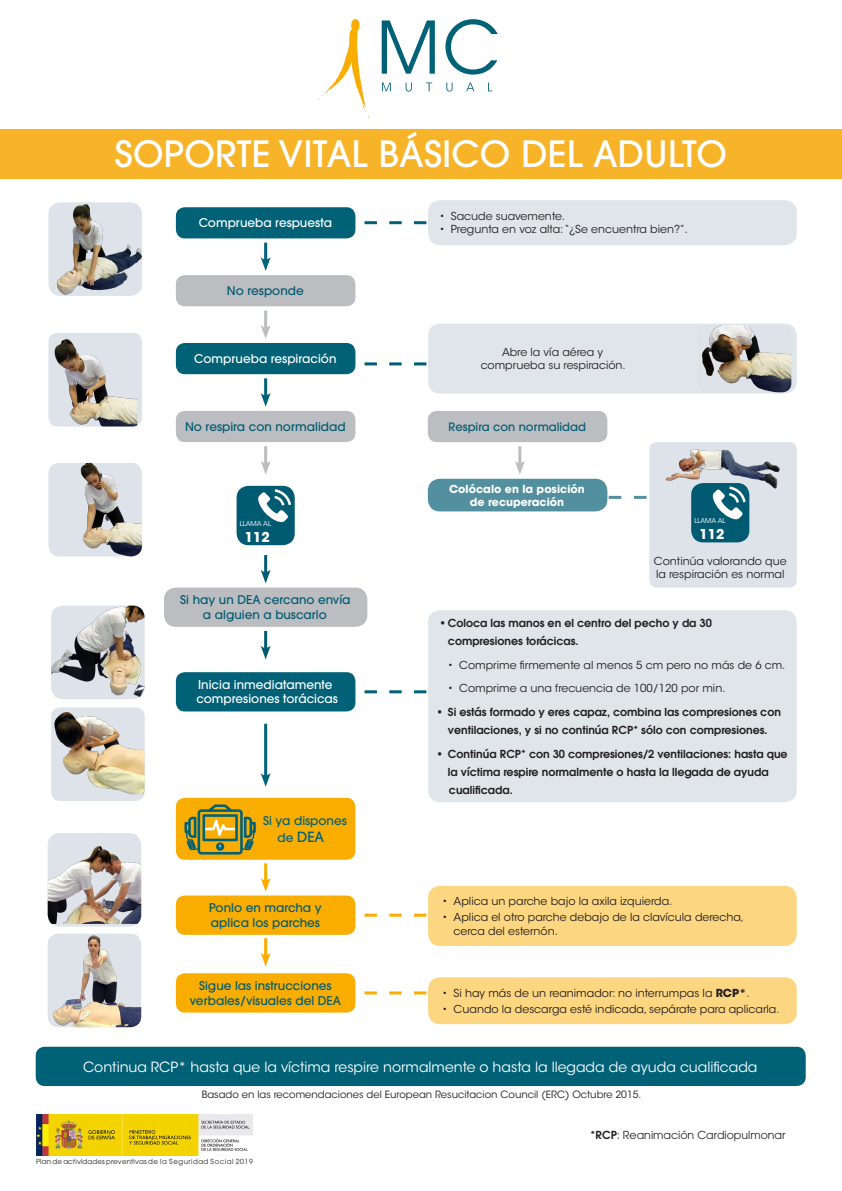
<style>
.page{position:relative;width:842px;height:1191px;background:#fff}
.page>*{position:absolute;margin:0;border:0;box-sizing:border-box;transform-origin:0 0}
.t1{font:500 36px "ITC Avant Garde Std";letter-spacing:.005em;color:#fff}
.t2{font:14px "ITC Avant Garde Std";color:#fff}
.t3{font:500 14px "ITC Avant Garde Std";color:#016176}
.t4{font:700 13.5px "ITC Avant Garde Std";color:#fff}
.t5{font:500 12px/14.4px "ITC Avant Garde Std";color:#005b72;text-align:center}
.t6{font:500 12px "ITC Avant Garde Std";color:#fff}
.t7{font:500 12px "ITC Avant Garde Std";color:#016176}
.t8{font:500 11.5px "ITC Avant Garde Std";color:#005b72}
.t9{font:11px/13.2px "ITC Avant Garde Std";color:#231f20}
.t10{font:600 11px/18px "ITC Avant Garde Std";color:#231f20}
.t11{font:700 11px "ITC Avant Garde Std";color:#fff}
.t12{font:11px "ITC Avant Garde Pro";color:#231f20}
.t13{font:10px "ITC Avant Garde Std";color:#231f20}
.t14{font:7px "ITC Avant Garde Pro";letter-spacing:.02em;color:#231f20}
.t15{font:6.8px "ITC Avant Garde Std";color:#fff}
.s1{font-size:12px}
.s2{font-weight:700}
.s3{font-family:"ITC Avant Garde Std";font-weight:600}
</style>
<div class="page">
<svg style="left:355px;top:913px;width:72px;height:3px"></svg>
<svg style="left:607px;top:496px;width:39px;height:3px"></svg>
<div style="left:428px;top:479px;width:179px;height:32px;background:#52909f;border-radius:12px"></div>
<svg style="left:355px;top:221px;width:72px;height:3px"></svg>
<svg style="left:355px;top:991px;width:72px;height:3px"></svg>
<svg style="left:355px;top:690px;width:72px;height:3px"></svg>
<svg style="left:355px;top:362px;width:72px;height:3px"></svg>
<hr style="left:264px;top:310px;width:3px;height:20px;background:#bcbdc0">
<svg style="left:261px;top:325px;width:10px;height:14px"></svg>
<hr style="left:264px;top:555px;width:3px;height:20px;background:#005b72">
<svg style="left:261px;top:569px;width:10px;height:14px"></svg>
<hr style="left:264px;top:938px;width:3px;height:20px;background:#f9ad00">
<svg style="left:261px;top:952px;width:10px;height:14px"></svg>
<hr style="left:264px;top:723px;width:3px;height:55px;background:#016176">
<svg style="left:261px;top:773px;width:10px;height:14px"></svg>
<hr style="left:264px;top:631px;width:3px;height:20px;background:#005b72">
<svg style="left:261px;top:645px;width:10px;height:14px"></svg>
<hr style="left:264px;top:446px;width:3px;height:20px;background:#bcbdc0">
<svg style="left:261px;top:461px;width:10px;height:13px"></svg>
<div style="left:0;top:129px;width:842px;height:50px;background:#f8b428"></div>
<img style="left:36px;top:1114px;width:217px;height:41px">
<div style="left:176px;top:275px;width:179px;height:31px;background:#bcbdc0;border-radius:9px"></div>
<div style="left:176px;top:411px;width:179px;height:31px;background:#bcbdc0;border-radius:9px"></div>
<div style="left:176px;top:672px;width:179px;height:39px;background:#016176;border-radius:9px"></div>
<div style="left:36px;top:1046px;width:770px;height:40px;background:#016176;border-radius:9px"></div>
<div style="left:428px;top:610px;width:369px;height:192px;background:#e0e5ea;border-radius:12px"></div>
<div style="left:48px;top:202px;width:94px;height:94px;background:#dde3e8;border-radius:12px"></div>
<img style="left:55px;top:203px;width:87px;height:93px">
<div style="left:428px;top:324px;width:369px;height:69px;background:#e0e5ea;border-radius:12px"></div>
<img style="left:701px;top:325px;width:90px;height:67px">
<img style="left:51px;top:605px;width:94px;height:94px">
<div style="left:176px;top:207px;width:179px;height:31px;background:#016176;border-radius:9px"></div>
<div style="left:428px;top:411px;width:179px;height:31px;background:#bcbdc0;border-radius:9px"></div>
<div style="left:164px;top:587px;width:203px;height:40px;background:#bcbdc0;border-radius:12px"></div>
<div style="left:176px;top:895px;width:179px;height:39px;background:#f9ad00;border-radius:9px"></div>
<div style="left:428px;top:977px;width:369px;height:47px;background:#fcd680;border-radius:12px"></div>
<div style="left:176px;top:973px;width:179px;height:39px;background:#f9ad00;border-radius:9px"></div>
<div style="left:176px;top:798px;width:179px;height:61px;background:#f9ad00;border-radius:9px"></div>
<svg style="left:184px;top:804px;width:72px;height:50px"></svg>
<div style="left:51px;top:707px;width:94px;height:94px;background:#dde3e8;border-radius:9px"></div>
<img style="left:51px;top:708px;width:94px;height:86px">
<div style="left:48px;top:463px;width:94px;height:93px;background:#dde3e8;border-radius:11px"></div>
<img style="left:80px;top:463px;width:62px;height:93px">
<div style="left:48px;top:833px;width:93px;height:93px;background:#dde3e8;border-radius:12px"></div>
<img style="left:48px;top:846px;width:93px;height:78px">
<img style="left:50px;top:933px;width:91px;height:94px">
<hr style="left:264px;top:243px;width:3px;height:19px;background:#016176">
<svg style="left:261px;top:257px;width:10px;height:14px"></svg>
<div style="left:649px;top:442px;width:148px;height:145px;background:#dde3e8;border-radius:8px"></div>
<img style="left:665px;top:449px;width:115px;height:40px">
<div style="left:48px;top:333px;width:94px;height:93px;background:#dde3e8;border-radius:9px"></div>
<img style="left:51px;top:338px;width:86px;height:88px">
<div style="left:176px;top:343px;width:179px;height:31px;background:#016176;border-radius:9px"></div>
<div style="left:237px;top:486px;width:58px;height:59px;background:#005b72;border-radius:12px"></div>
<svg style="left:258px;top:489px;width:33px;height:33px"></svg>
<hr style="left:264px;top:378px;width:3px;height:20px;background:#016176">
<svg style="left:261px;top:393px;width:10px;height:14px"></svg>
<div style="left:691px;top:483px;width:58px;height:59px;background:#005b72;border-radius:12px"></div>
<svg style="left:713px;top:486px;width:33px;height:33px"></svg>
<hr style="left:518px;top:446px;width:3px;height:20px;background:#bcbdc0">
<svg style="left:515px;top:461px;width:10px;height:13px"></svg>
<div style="left:428px;top:200px;width:369px;height:45px;background:#e0e5ea;border-radius:12px"></div>
<hr style="left:264px;top:863px;width:3px;height:20px;background:#f9ad00">
<svg style="left:261px;top:877px;width:10px;height:14px"></svg>
<svg style="left:317px;top:19px;width:53px;height:100px"></svg>
<svg style="left:445px;top:19px;width:53px;height:56px"></svg>
<svg style="left:406px;top:82px;width:6px;height:9px"></svg>
<svg style="left:426px;top:82px;width:6px;height:9px"></svg>
<svg style="left:446px;top:82px;width:7px;height:9px"></svg>
<svg style="left:466px;top:82px;width:8px;height:9px"></svg>
<svg style="left:488px;top:82px;width:4px;height:9px"></svg>
<svg style="left:382px;top:20px;width:53px;height:54px"></svg>
<svg style="left:382px;top:82px;width:9px;height:9px"></svg>
<div style="left:428px;top:886px;width:369px;height:60px;background:#fcd680;border-radius:12px"></div>
<p class="t1" style="left:115px;top:131px;width:614px">SOPORTE VITAL BÁSICO DEL ADULTO</p>
<p class="t6" style="left:199px;top:215px;width:135px">Comprueba respuesta</p>
<p class="t5" style="left:227px;top:283px;width:78px">No responde</p>
<p class="t6" style="left:194px;top:351px;width:144px">Comprueba respiración</p>
<p class="t5" style="left:185px;top:419px;width:162px">No respira con normalidad</p>
<p class="t15" style="left:240px;top:519px;width:33px">LLAMA AL</p>
<p class="t4" style="left:245px;top:528px;width:27px">112</p>
<p class="t5" style="left:180px;top:593px;width:172px">Si hay un DEA cercano envía a alguien a buscarlo</p>
<p class="t6" style="left:198px;top:677px;width:136px">Inicia inmediatamente</p>
<p class="t6" style="left:196px;top:691px;width:143px">compresiones torácicas</p>
<p class="t7" style="left:263px;top:813px;width:85px">Si ya dispones</p>
<p class="t3" style="left:278px;top:827px;width:48px"><span class="s1">de</span> DEA</p>
<p class="t5" style="left:209px;top:900px;width:114px">Ponlo en marcha y</p>
<p class="t5" style="left:211px;top:915px;width:111px">aplica los parches</p>
<p class="t5" style="left:190px;top:978px;width:153px">Sigue las instrucciones verbales/visuales del DEA</p>
<p class="t9" style="left:439px;top:209px;width:127px">• Sacude suavemente.</p>
<p class="t9" style="left:439px;top:222px;width:250px">• Pregunta en voz alta: “¿Se encuentra bien?”.</p>
<p class="t9" style="left:502px;top:345px;width:103px">Abre la vía aérea y</p>
<p class="t9" style="left:481px;top:359px;width:147px">comprueba su respiración.</p>
<p class="t8" style="left:449px;top:419px;width:139px">Respira con normalidad</p>
<p class="t11" style="left:449px;top:481px;width:137px">Colócalo en la posición</p>
<p class="t11" style="left:470px;top:494px;width:96px">de recuperación</p>
<p class="t15" style="left:694px;top:516px;width:33px">LLAMA AL</p>
<p class="t4" style="left:699px;top:525px;width:27px">112</p>
<p class="t9" style="left:654px;top:554px;width:134px">Continúa valorando que la respiración es normal</p>
<p class="t10" style="left:448px;top:613px;width:265px;text-indent:-8px">• Coloca las manos en el centro del pecho y da 30 compresiones torácicas.</p>
<p class="t9" style="left:448px;top:658px;width:339px">• Comprime firmemente al menos 5 cm pero no más de 6 cm.</p>
<p class="t9" style="left:448px;top:682px;width:279px">• Comprime a una frecuencia de 100/120 por min.</p>
<p class="t10" style="left:437px;top:702px;width:346px;text-align:center">• Si estás formado y eres capaz, combina las compresiones con ventilaciones, y si no continúa RCP* sólo con compresiones.</p>
<p class="t10" style="left:448px;top:744px;width:341px;text-indent:-11px">• Continúa RCP* con 30 compresiones/2 ventilaciones: hasta que la víctima respire normalmente o hasta la llegada de ayuda cualificada.</p>
<p class="t9" style="left:442px;top:895px;width:232px">• Aplica un parche bajo la axila izquierda.</p>
<p class="t9" style="left:454px;top:911px;width:292px;text-indent:-11px">• Aplica el otro parche debajo de la clavícula derecha, cerca del esternón.</p>
<p class="t9" style="left:442px;top:986px;width:309px">• Si hay más de un reanimador: no interrumpas la <span class="s2">RCP*</span>.</p>
<p class="t9" style="left:442px;top:1002px;width:339px">• Cuando la descarga esté indicada, sepárate para aplicarla.</p>
<p class="t2" style="left:83px;top:1058px;width:676px">Continua RCP* hasta que la víctima respire normalmente o hasta la llegada de ayuda cualificada</p>
<p class="t13" style="left:202px;top:1088px;width:441px">Basado en las recomendaciones del European Resucitacion Council (ERC) Octubre 2015.</p>
<p class="t14" style="left:36px;top:1156px;width:218px">Plan de actividades preventivas de la Seguridad Social 2019</p>
<p class="t12" style="left:591px;top:1128px;width:196px"><span class="s3">*RCP</span>: Reanimación Cardiopulmonar</p>
</div>
